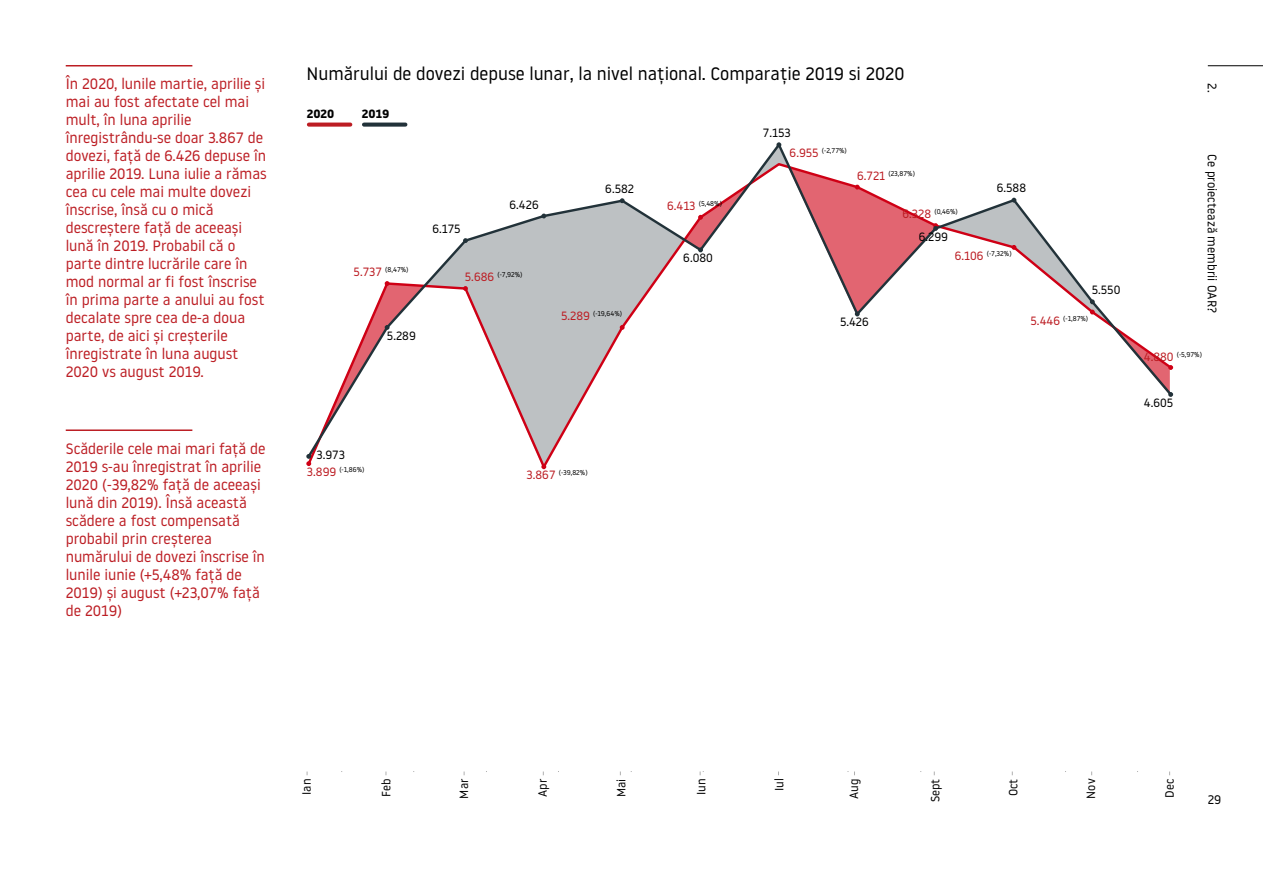
<style>
.page{position:relative;width:1263px;height:893px;background:#fff}
.page>*{position:absolute;margin:0;border:0;box-sizing:border-box;transform-origin:0 0}
.t1{font:18px "Noway";color:#000}
.t2{font:15px/18px "Noway";color:#bc1d23}
.t3{font:12.45px "Noway";color:#000}
.t4{font:12px "Noway";color:#000}
.t5{font:12px "Noway";color:#bc1d23}
.t6{font:700 12px "Noway";color:#000}
.t7{font:7.05px "Noway";color:#000}
.s1{font-size:12px;color:#bc1d23}
</style>
<div class="page">
<svg style="left:541px;top:464px;width:5px;height:5px"></svg>
<svg style="left:308px;top:199px;width:866px;height:261px"></svg>
<svg style="left:306px;top:454px;width:5px;height:12px"></svg>
<svg style="left:319px;top:281px;width:105px;height:157px"></svg>
<svg style="left:463px;top:238px;width:5px;height:5px"></svg>
<svg style="left:541px;top:214px;width:5px;height:4px"></svg>
<svg style="left:620px;top:198px;width:5px;height:5px"></svg>
<svg style="left:684px;top:142px;width:489px;height:255px"></svg>
<hr style="left:66px;top:65px;width:126px;height:1px;background:#bc1d23">
<hr style="left:66px;top:429px;width:126px;height:2px;background:#bc1d23">
<hr style="left:1208px;top:65px;width:55px;height:1px;background:#000">
<svg style="left:309px;top:123px;width:41px;height:4px"></svg>
<svg style="left:364px;top:123px;width:41px;height:4px"></svg>
<p class="t2" style="left:66px;top:75px;width:203px">În 2020, lunile martie, aprilie și mai au fost afectate cel mai mult, în luna aprilie înregistrându-se doar 3.867 de dovezi, față de 6.426 depuse în aprilie 2019. Luna iulie a rămas cea cu cele mai multe dovezi înscrise, însă cu o mică descreștere față de aceeași lună în 2019. Probabil că o parte dintre lucrările care în mod normal ar fi fost înscrise în prima parte a anului au fost decalate spre cea de-a doua parte, de aici și creșterile înregistrate în luna august<br>2020 vs august 2019.</p>
<p class="t2" style="left:66px;top:439px;width:201px">Scăderile cele mai mari față de<br>2019 s-au înregistrat în aprilie<br>2020 (-39,82% față de aceeași lună din 2019). Însă această scădere a fost compensată probabil prin creșterea numărului de dovezi înscrise în lunile iunie (+5,48% față de<br>2019) și august (+23,07% față de 2019)</p>
<p class="t1" style="left:306px;top:61px;width:600px">Numărului de dovezi depuse lunar, la nivel național. Comparație 2019 si 2020</p>
<p class="t6" style="left:307px;top:107px;width:29px">2020</p>
<p class="t6" style="left:362px;top:107px;width:29px">2019</p>
<p class="t4" style="left:432px;top:221px;width:30px">6.175</p>
<p class="t4" style="left:509px;top:196px;width:31px">6.426</p>
<p class="t7" style="left:385px;top:265px;width:25px">(8,47%)</p>
<p class="t5" style="left:354px;top:264px;width:30px">5.737</p>
<p class="t7" style="left:497px;top:270px;width:27px">(-7,92%)</p>
<p class="t5" style="left:465px;top:269px;width:31px">5.686</p>
<p class="t4" style="left:387px;top:328px;width:30px">5.289</p>
<p class="t4" style="left:763px;top:125px;width:29px">7.153</p>
<p class="t7" style="left:790px;top:146px;width:59px"><span class="s1">6.955</span> (-2,77%)</p>
<p class="t7" style="left:857px;top:168px;width:60px"><span class="s1">6.721</span> (23,87%)</p>
<p class="t4" style="left:605px;top:181px;width:30px">6.582</p>
<p class="t4" style="left:997px;top:180px;width:31px">6.588</p>
<p class="t7" style="left:561px;top:309px;width:63px"><span class="s1">5.289</span> (-19,64%)</p>
<p class="t7" style="left:667px;top:198px;width:56px"><span class="s1">6.413</span> (5,48%)</p>
<p class="t4" style="left:683px;top:250px;width:31px">6.080</p>
<p class="t4" style="left:840px;top:314px;width:30px">5.426</p>
<p class="t7" style="left:902px;top:206px;width:57px"><span class="s1">6.328</span> (0,46%)</p>
<p class="t4" style="left:919px;top:229px;width:31px">6.299</p>
<p class="t7" style="left:955px;top:249px;width:58px"><span class="s1">6.106</span> (-7,32%)</p>
<p class="t4" style="left:1092px;top:282px;width:30px">5.550</p>
<p class="t7" style="left:1030px;top:314px;width:59px"><span class="s1">5.446</span> (-1,87%)</p>
<p class="t4" style="left:316px;top:446px;width:30px">3.973</p>
<p class="t7" style="left:339px;top:465px;width:27px">(-1,86%)</p>
<p class="t5" style="left:307px;top:463px;width:31px">3.899</p>
<p class="t7" style="left:559px;top:468px;width:30px">(-39,82%)</p>
<p class="t5" style="left:527px;top:467px;width:31px">3.867</p>
<p class="t3" style="left:1220px;top:83px;width:11px;rotate:90deg">2.</p>
<p class="t3" style="left:1220px;top:154px;width:160px;rotate:90deg">Ce proiectează membrii OAR?</p>
<p class="t7" style="left:1144px;top:350px;width:60px"><span class="s1">4.880</span> (-5,97%)</p>
<p class="t4" style="left:1144px;top:394px;width:31px">4.605</p>
<p class="t4" style="left:298px;top:795px;width:18px;rotate:-90deg">Ian</p>
<p class="t4" style="left:378px;top:797px;width:20px;rotate:-90deg">Feb</p>
<p class="t4" style="left:456px;top:798px;width:21px;rotate:-90deg">Mar</p>
<p class="t4" style="left:534px;top:797px;width:20px;rotate:-90deg">Apr</p>
<p class="t4" style="left:613px;top:797px;width:20px;rotate:-90deg">Mai</p>
<p class="t4" style="left:693px;top:795px;width:18px;rotate:-90deg">Iun</p>
<p class="t4" style="left:771px;top:791px;width:14px;rotate:-90deg">Iul</p>
<p class="t4" style="left:846px;top:799px;width:22px;rotate:-90deg">Aug</p>
<p class="t4" style="left:927px;top:802px;width:25px;rotate:-90deg">Sept</p>
<p class="t4" style="left:1005px;top:796px;width:19px;rotate:-90deg">Oct</p>
<p class="t4" style="left:1083px;top:798px;width:21px;rotate:-90deg">Nov</p>
<p class="t4" style="left:1161px;top:798px;width:20px;rotate:-90deg">Dec</p>
<p class="t3" style="left:1208px;top:791px;width:15px">29</p>
</div>
